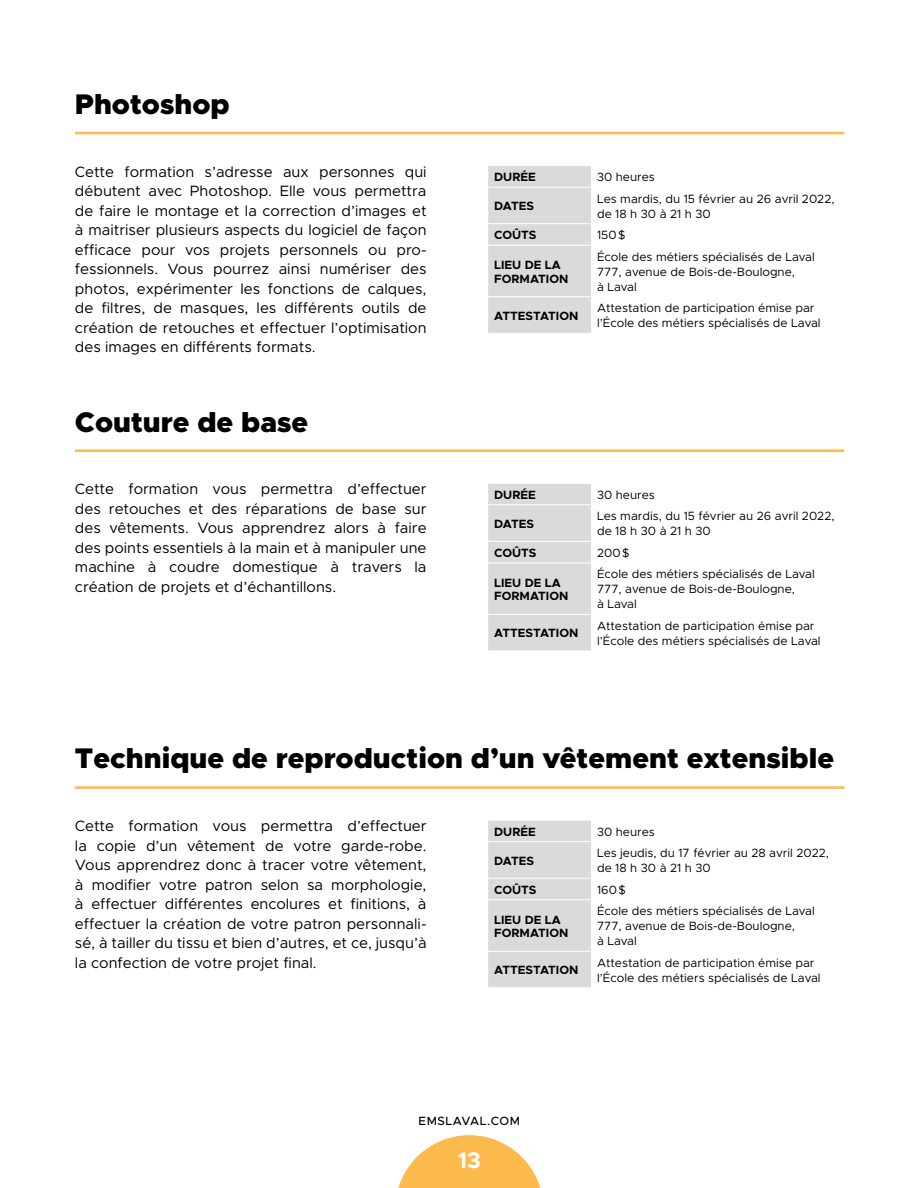
<style>
.page{position:relative;width:918px;height:1188px;background:#fff}
.page>*{position:absolute;margin:0;border:0;box-sizing:border-box;transform-origin:0 0}
.t1{font:900 28.5px "Metropolis";color:#000}
.t2{font:700 22.5px "Metropolis";color:#fff}
.t3{font:15px/19.5px "Metropolis";color:#000;text-align:justify}
.t4{font:12px/15px "Metropolis";color:#000}
.t5{font:700 12px/13.5px "Metropolis";color:#000}
.t6{font:500 12px "Metropolis";letter-spacing:.05em;color:#000}
</style>
<div class="page">
<svg style="left:398px;top:1135px;width:143px;height:53px"></svg>
<hr style="left:75px;top:132px;width:769px;height:2px;background:#fdba4d">
<div style="left:488px;top:166px;width:103px;height:167px;background:#dadada"></div>
<hr style="left:488px;top:187px;width:103px;height:1px;background:#fff">
<hr style="left:488px;top:223px;width:103px;height:1px;background:#fff">
<hr style="left:488px;top:245px;width:103px;height:1px;background:#fff">
<hr style="left:488px;top:296px;width:103px;height:1px;background:#fff">
<hr style="left:75px;top:449px;width:769px;height:3px;background:#fdba4d">
<div style="left:488px;top:484px;width:103px;height:167px;background:#dadada"></div>
<hr style="left:488px;top:504px;width:103px;height:1px;background:#fff">
<hr style="left:488px;top:541px;width:103px;height:1px;background:#fff">
<hr style="left:488px;top:563px;width:103px;height:1px;background:#fff">
<hr style="left:488px;top:614px;width:103px;height:1px;background:#fff">
<hr style="left:75px;top:786px;width:769px;height:3px;background:#fdba4d">
<div style="left:488px;top:821px;width:103px;height:166px;background:#dadada"></div>
<hr style="left:488px;top:841px;width:103px;height:1px;background:#fff">
<hr style="left:488px;top:878px;width:103px;height:1px;background:#fff">
<hr style="left:488px;top:899px;width:103px;height:1px;background:#fff">
<hr style="left:488px;top:951px;width:103px;height:1px;background:#fff">
<h1 class="t1" style="left:75px;top:86px;width:156px">Photoshop</h1>
<p class="t3" style="left:75px;top:162px;width:353px">Cette formation s’adresse aux personnes qui débutent avec Photoshop. Elle vous permettra de faire le montage et la correction d’images et à maitriser plusieurs aspects du logiciel de façon efficace pour vos projets personnels ou pro&shy;fessionnels. Vous pourrez ainsi numériser des photos, expérimenter les fonctions de calques, de filtres, de masques, les différents outils de création de retouches et effectuer l’optimisation des images en différents formats.</p>
<p class="t5" style="left:494px;top:170px;width:43px">DURÉE</p>
<p class="t4" style="left:597px;top:170px;width:59px">30 heures</p>
<p class="t5" style="left:494px;top:199px;width:41px">DATES</p>
<p class="t4" style="left:597px;top:191px;width:239px">Les mardis, du 15 février au 26 avril 2022, de 18 h 30 à 21 h 30</p>
<p class="t5" style="left:494px;top:228px;width:44px">COÛTS</p>
<p class="t4" style="left:597px;top:228px;width:30px">150$</p>
<p class="t5" style="left:494px;top:258px;width:76px">LIEU DE LA<br>FORMATION</p>
<p class="t4" style="left:597px;top:249px;width:219px">École des métiers spécialisés de Laval<br>777, avenue de Bois-de-Boulogne,<br>à Laval</p>
<p class="t5" style="left:494px;top:309px;width:86px">ATTESTATION</p>
<p class="t4" style="left:597px;top:301px;width:225px">Attestation de participation émise par l’École des métiers spécialisés de Laval</p>
<h1 class="t1" style="left:75px;top:403px;width:235px">Couture de base</h1>
<p class="t3" style="left:75px;top:479px;width:353px">Cette formation vous permettra d’effectuer des retouches et des réparations de base sur des vêtements. Vous apprendrez alors à faire des points essentiels à la main et à manipuler une machine à coudre domestique à travers la création de projets et d’échantillons.</p>
<p class="t5" style="left:494px;top:488px;width:43px">DURÉE</p>
<p class="t4" style="left:597px;top:487px;width:59px">30 heures</p>
<p class="t5" style="left:494px;top:517px;width:41px">DATES</p>
<p class="t4" style="left:597px;top:509px;width:239px">Les mardis, du 15 février au 26 avril 2022, de 18 h 30 à 21 h 30</p>
<p class="t5" style="left:494px;top:546px;width:44px">COÛTS</p>
<p class="t4" style="left:597px;top:545px;width:34px">200$</p>
<p class="t5" style="left:494px;top:576px;width:76px">LIEU DE LA<br>FORMATION</p>
<p class="t4" style="left:597px;top:567px;width:219px">École des métiers spécialisés de Laval<br>777, avenue de Bois-de-Boulogne,<br>à Laval</p>
<p class="t5" style="left:494px;top:627px;width:86px">ATTESTATION</p>
<p class="t4" style="left:597px;top:618px;width:225px">Attestation de participation émise par l’École des métiers spécialisés de Laval</p>
<h1 class="t1" style="left:75px;top:740px;width:761px">Technique de reproduction d’un vêtement extensible</h1>
<p class="t3" style="left:75px;top:816px;width:353px">Cette formation vous permettra d’effectuer la copie d’un vêtement de votre garde-robe.<br>Vous apprendrez donc à tracer votre vêtement, à modifier votre patron selon sa morphologie, à effectuer différentes encolures et finitions, à effectuer la création de votre patron personnali&shy;sé, à tailler du tissu et bien d’autres, et ce, jusqu’à la confection de votre projet final.</p>
<p class="t5" style="left:494px;top:825px;width:43px">DURÉE</p>
<p class="t4" style="left:597px;top:824px;width:59px">30 heures</p>
<p class="t5" style="left:494px;top:854px;width:41px">DATES</p>
<p class="t4" style="left:597px;top:846px;width:234px">Les jeudis, du 17 février au 28 avril 2022, de 18 h 30 à 21 h 30</p>
<p class="t5" style="left:494px;top:883px;width:44px">COÛTS</p>
<p class="t4" style="left:597px;top:882px;width:30px">160$</p>
<p class="t5" style="left:494px;top:913px;width:76px">LIEU DE LA<br>FORMATION</p>
<p class="t4" style="left:597px;top:904px;width:219px">École des métiers spécialisés de Laval<br>777, avenue de Bois-de-Boulogne,<br>à Laval</p>
<p class="t5" style="left:494px;top:963px;width:86px">ATTESTATION</p>
<p class="t4" style="left:597px;top:955px;width:225px">Attestation de participation émise par l’École des métiers spécialisés de Laval</p>
<p class="t6" style="left:419px;top:1114px;width:103px">EMSLAVAL.COM</p>
<h2 class="t2" style="left:458px;top:1146px;width:24px">13</h2>
</div>
